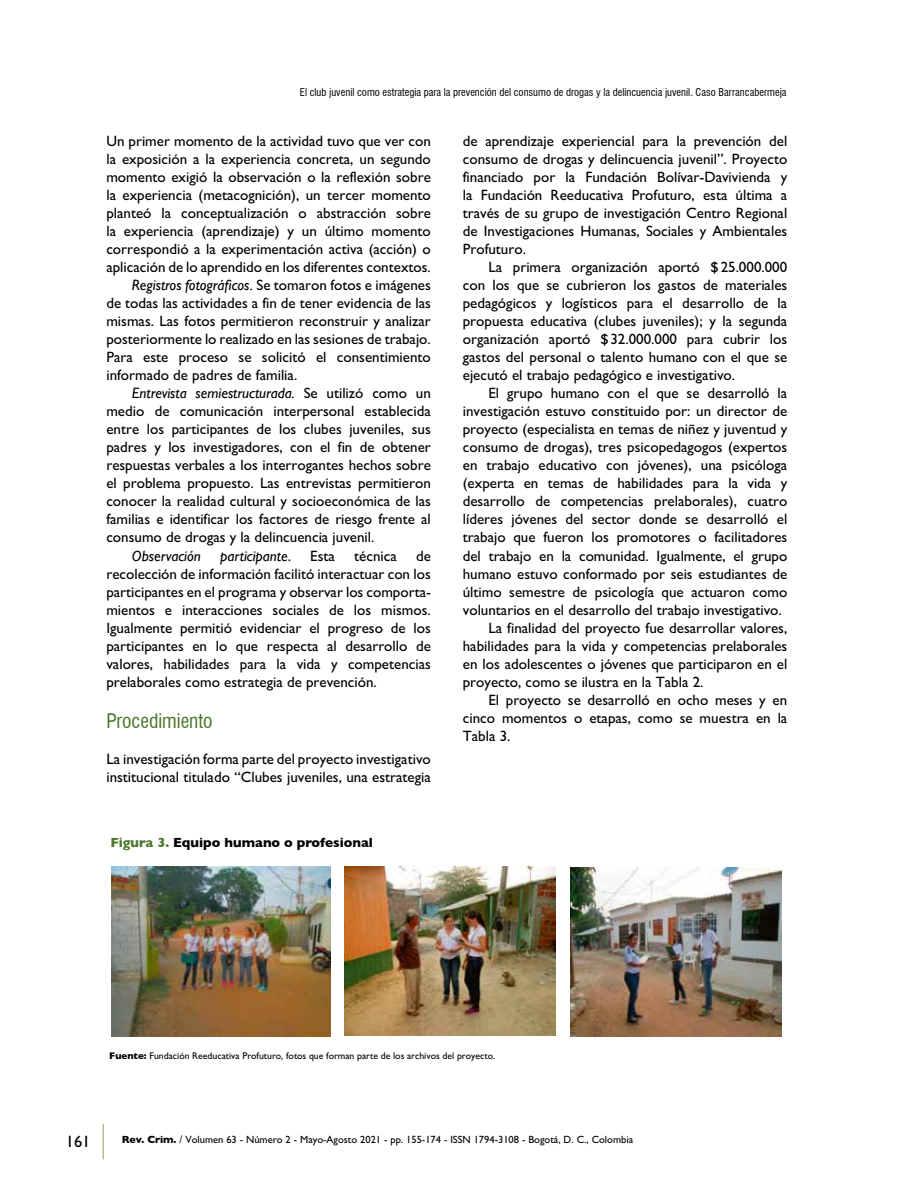
<style>
.page{position:relative;width:915px;height:1191px;background:#fff}
.page>*{position:absolute;margin:0;border:0;box-sizing:border-box;transform-origin:0 0}
.t1{font:condensed 19.5px "Swiss 721 BT";color:#4b762d}
.t2{font:16.5px "M Gill Sans";color:#000}
.t3{font:15px/18px "M Gill Sans";color:#000;text-align:justify}
.t4{font:italic 15px "Gill Sans";color:#000}
.t5{font:700 13.5px "Gill Sans";color:#000}
.t6{font:condensed 10.5px "Swiss 721 BT";color:#000}
.t7{font:10.5px "M Gill Sans";color:#000}
.t8{font:9.75px "M Gill Sans";color:#000}
.s1{font-family:"Gill Sans";font-style:italic}
.s2{font-family:"M Gill Sans";font-style:normal}
.s3{color:#4b762d}
.s4{font-family:"Gill Sans";font-weight:700}
</style>
<div class="page">
<hr style="left:102px;top:1124px;width:2px;height:35px;background:#afbf94">
<img style="left:112px;top:867px;width:218px;height:169px">
<img style="left:344px;top:867px;width:211px;height:168px">
<img style="left:570px;top:867px;width:211px;height:169px">
<p class="t6" style="left:300px;top:86px;width:488px">El club juvenil como estrategia para la prevención del consumo de drogas y la delincuencia juvenil. Caso Barrancabermeja</p>
<p class="t3" style="left:106px;top:132px;width:326px">Un primer momento de la actividad tuvo que ver con</p>
<p class="t3" style="left:106px;top:150px;width:326px">la exposición a la experiencia concreta, un segundo</p>
<p class="t3" style="left:106px;top:168px;width:326px">momento exigió la observación o la reflexión sobre</p>
<p class="t3" style="left:106px;top:186px;width:326px">la experiencia (metacognición), un tercer momento</p>
<p class="t3" style="left:106px;top:204px;width:326px">planteó la conceptualización o abstracción sobre</p>
<p class="t3" style="left:106px;top:222px;width:326px">la experiencia (aprendizaje) y un último momento</p>
<p class="t3" style="left:106px;top:240px;width:326px">correspondió a la experimentación activa (acción) o</p>
<p class="t3" style="left:106px;top:258px;width:326px">aplicación de lo aprendido en los diferentes contextos.</p>
<p class="t3" style="left:132px;top:276px;width:300px"><span class="s1">Registros fotográficos.</span> Se tomaron fotos e imágenes</p>
<p class="t3" style="left:106px;top:294px;width:326px">de todas las actividades a fin de tener evidencia de las</p>
<p class="t3" style="left:106px;top:312px;width:326px">mismas. Las fotos permitieron reconstruir y analizar</p>
<p class="t3" style="left:106px;top:330px;width:326px">posteriormente lo realizado en las sesiones de trabajo.</p>
<p class="t3" style="left:106px;top:348px;width:326px">Para este proceso se solicitó el consentimiento</p>
<p class="t3" style="left:106px;top:366px;width:192px">informado de padres de familia.</p>
<p class="t4" style="left:132px;top:385px;width:300px">Entrevista semiestructurada. <span class="s2">Se utilizó como un</span></p>
<p class="t3" style="left:106px;top:402px;width:326px">medio de comunicación interpersonal establecida entre los participantes de los clubes juveniles, sus padres y los investigadores, con el fin de obtener respuestas verbales a los interrogantes hechos sobre el problema propuesto. Las entrevistas permitieron conocer la realidad cultural y socioeconómica de las familias e identificar los factores de riesgo frente al consumo de drogas y la delincuencia juvenil.</p>
<p class="t4" style="left:132px;top:547px;width:70px">Observación</p>
<p class="t4" style="left:220px;top:547px;width:72px">participante<span class="s2">.</span></p>
<p class="t3" style="left:310px;top:546px;width:26px">Esta</p>
<p class="t3" style="left:354px;top:546px;width:44px">técnica</p>
<p class="t3" style="left:106px;top:546px;width:326px;text-indent:309px">de recolección de información facilitó interactuar con los participantes en el programa y observar los comporta&shy;mientos e interacciones sociales de los mismos.<br>Igualmente permitió evidenciar el progreso de los participantes en lo que respecta al desarrollo de valores, habilidades para la vida y competencias prelaborales como estrategia de prevención.</p>
<h1 class="t1" style="left:106px;top:709px;width:108px">Procedimiento</h1>
<p class="t3" style="left:106px;top:750px;width:326px">La investigación forma parte del proyecto investigativo institucional titulado “Clubes juveniles, una estrategia</p>
<p class="t5" style="left:110px;top:832px;width:264px"><span class="s3">Figura 3.</span> Equipo humano o profesional</p>
<p class="t3" style="left:462px;top:132px;width:326px">de aprendizaje experiencial para la prevención del consumo de drogas y delincuencia juvenil”. Proyecto financiado por la Fundación Bolívar-Davivienda y la Fundación Reeducativa Profuturo, esta última a través de su grupo de investigación Centro Regional de Investigaciones Humanas, Sociales y Ambientales Profuturo.</p>
<p class="t3" style="left:462px;top:258px;width:326px;text-indent:26px">La primera organización aportó $25.000.000 con los que se cubrieron los gastos de materiales pedagógicos y logísticos para el desarrollo de la propuesta educativa (clubes juveniles); y la segunda organización aportó $32.000.000 para cubrir los gastos del personal o talento humano con el que se ejecutó el trabajo pedagógico e investigativo.</p>
<p class="t3" style="left:488px;top:384px;width:300px">El grupo humano con el que se desarrolló la</p>
<p class="t3" style="left:462px;top:402px;width:326px">investigación estuvo constituido por: un director de</p>
<p class="t3" style="left:462px;top:420px;width:326px">proyecto (especialista en temas de niñez y juventud y</p>
<p class="t3" style="left:462px;top:438px;width:326px">consumo de drogas), tres psicopedagogos (expertos</p>
<p class="t3" style="left:462px;top:456px;width:326px">en trabajo educativo con jóvenes), una psicóloga</p>
<p class="t3" style="left:462px;top:474px;width:326px">(experta en temas de habilidades para la vida y</p>
<p class="t3" style="left:462px;top:492px;width:326px">desarrollo de competencias prelaborales), cuatro</p>
<p class="t3" style="left:462px;top:510px;width:326px">líderes jóvenes del sector donde se desarrolló el</p>
<p class="t3" style="left:462px;top:528px;width:326px">trabajo que fueron los promotores o facilitadores</p>
<p class="t3" style="left:462px;top:546px;width:326px">del trabajo en la comunidad. Igualmente, el grupo</p>
<p class="t3" style="left:462px;top:564px;width:326px">humano estuvo conformado por seis estudiantes de</p>
<p class="t3" style="left:462px;top:582px;width:326px">último semestre de psicología que actuaron como</p>
<p class="t3" style="left:462px;top:600px;width:320px">voluntarios en el desarrollo del trabajo investigativo.</p>
<p class="t3" style="left:488px;top:618px;width:300px">La finalidad del proyecto fue desarrollar valores,</p>
<p class="t3" style="left:462px;top:636px;width:326px">habilidades para la vida y competencias prelaborales</p>
<p class="t3" style="left:462px;top:654px;width:326px">en los adolescentes o jóvenes que participaron en el</p>
<p class="t3" style="left:462px;top:672px;width:242px">proyecto, como se ilustra en la Tabla 2.</p>
<p class="t3" style="left:488px;top:690px;width:300px">El proyecto se desarrolló en ocho meses y en</p>
<p class="t3" style="left:462px;top:708px;width:326px">cinco momentos o etapas, como se muestra en la</p>
<p class="t3" style="left:462px;top:726px;width:49px">Tabla 3.</p>
<p class="t8" style="left:109px;top:1050px;width:387px"><span class="s4">Fuente:</span> Fundación Reeducativa Profuturo, fotos que forman parte de los archivos del proyecto.</p>
<p class="t2" style="left:66px;top:1132px;width:26px">161</p>
<p class="t7" style="left:122px;top:1134px;width:512px"><span class="s4">Rev. Crim.</span> / Volumen 63 - Número 2 - Mayo-Agosto 2021 - pp. 155-174 - ISSN 1794-3108 - Bogotá, D. C., Colombia</p>
</div>
